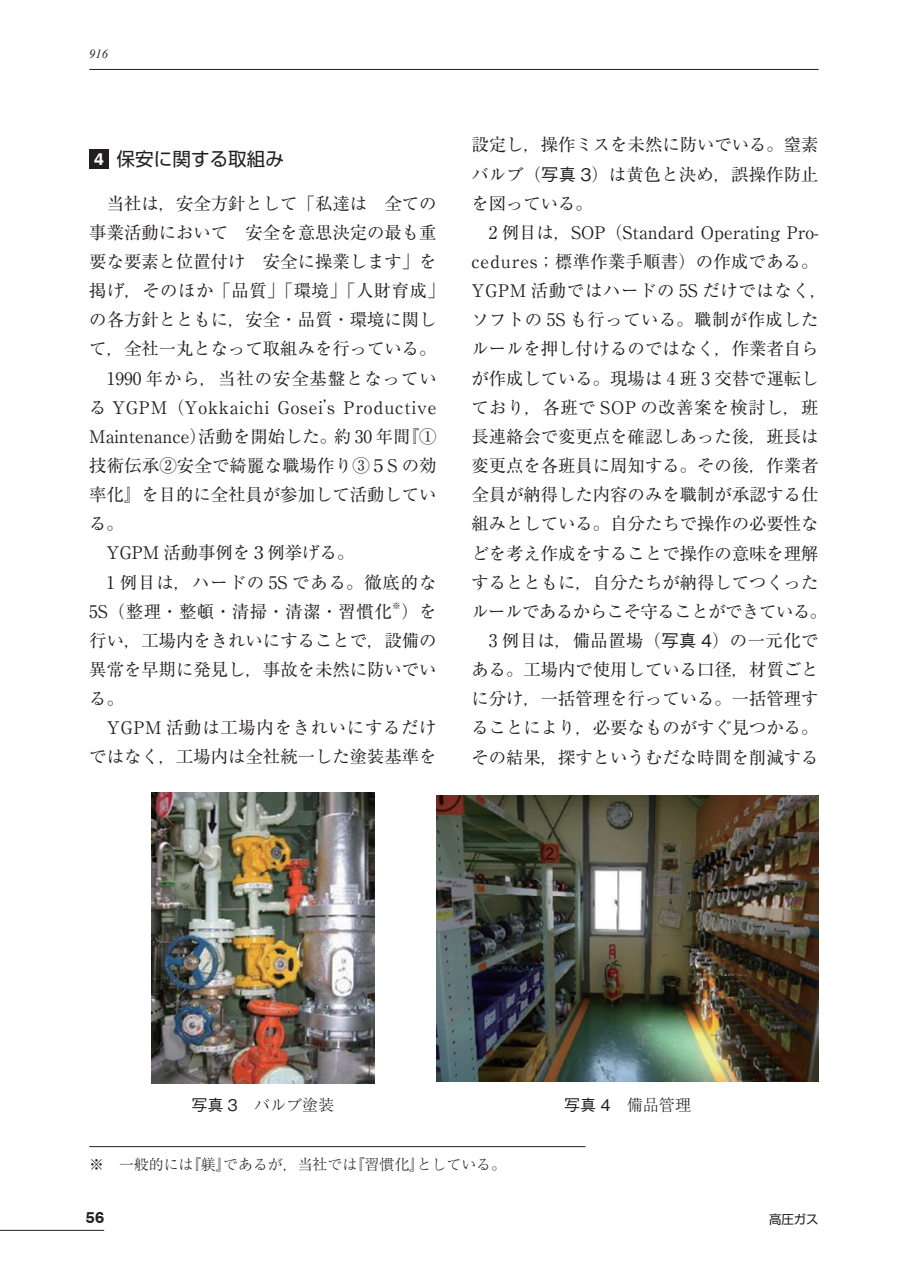
<style>
.page{position:relative;width:903px;height:1275px;background:#fff}
.page>*{position:absolute;margin:0;border:0;box-sizing:border-box;transform-origin:0 0}
.t1{font:18.55px "Shin Go Pro";color:#231f20}
.t2{font:17.32px/29.2px "Ryumin Pro";color:#231f20;text-align:justify}
.t3{font:17.32px "Ryumin Pro";letter-spacing:.03em;color:#231f20}
.t4{font:17.32px "Ryumin Pro";letter-spacing:.055em;color:#231f20}
.t5{font:17.32px/29.2px "Ryumin Pro";letter-spacing:.02em;color:#231f20;text-align:right}
.t6{font:17.32px "Ryumin Pro";letter-spacing:.05em;color:#231f20}
.t7{font:300 16.1px "Ryumin Pro";color:#231f20}
.t8{font:700 16.1px "Swiss 721 BT";color:#231f20}
.t9{font:300 14.88px "Ryumin Pro";color:#231f20}
.t10{font:12.42px "Shin Go Pro";color:#231f20}
.t11{font:italic 12.42px "Times New Roman";color:#231f20}
.t12{font:8.75px "Ryumin Pro";color:#231f20}
.s1{font-family:"Swiss 721 BT";font-weight:700;font-size:17.32px;color:#fff}
.s2{font-family:"Gothic BBB Pro";font-weight:500}
</style>
<div class="page">
<hr style="left:0;top:1230px;width:104px;height:1px;background:#231f20">
<hr style="left:89px;top:69px;width:730px;height:1px;background:#231f20">
<hr style="left:89px;top:1146px;width:496px;height:1px;background:#231f20">
<div style="left:89px;top:149px;width:20px;height:20px;background:#231f20"></div>
<img style="left:152px;top:792px;width:222px;height:292px">
<img style="left:437px;top:795px;width:382px;height:286px">
<p class="t11" style="left:89px;top:46px;width:20px">916</p>
<p class="t1" style="left:94px;top:144px;width:191px"><span class="s1">4</span> 保安に関する取組み</p>
<p class="t2" style="left:107px;top:187px;width:331px">当社は，安全方針として「私達は　全ての</p>
<p class="t2" style="left:89px;top:216px;width:349px">事業活動において　安全を意思決定の最も重</p>
<p class="t2" style="left:89px;top:246px;width:349px">要な要素と位置付け　安全に操業します」を</p>
<p class="t3" style="left:89px;top:277px;width:357px">掲げ，そのほか「品質」「環境」「人財育成」</p>
<p class="t2" style="left:89px;top:304px;width:349px">の各方針とともに，安全・品質・環境に関し</p>
<p class="t2" style="left:89px;top:333px;width:349px">て，全社一丸となって取組みを行っている。</p>
<p class="t4" style="left:107px;top:364px;width:331px">1990 年から，当社の安全基盤となってい</p>
<p class="t6" style="left:89px;top:394px;width:349px">る YGPM（Yokkaichi Gosei’s Productive</p>
<p class="t2" style="left:89px;top:421px;width:349px">Maintenance）活動を開始した。約 30 年間『①</p>
<p class="t2" style="left:89px;top:450px;width:349px">技術伝承②安全で綺麗な職場作り③５S の効</p>
<p class="t2" style="left:89px;top:479px;width:349px">率化』を目的に全社員が参加して活動してい</p>
<p class="t2" style="left:89px;top:508px;width:36px">る。</p>
<p class="t2" style="left:107px;top:537px;width:249px">YGPM 活動事例を３例挙げる。</p>
<p class="t4" style="left:107px;top:568px;width:331px">1 例目は，ハードの 5S である。徹底的な</p>
<p class="t3" style="left:89px;top:598px;width:304px">5S（整理・整頓・清掃・清潔・習慣化</p>
<p class="t12" style="left:392px;top:599px;width:10px">※</p>
<p class="t2" style="left:89px;top:595px;width:349px;text-indent:312px">）を行い，工場内をきれいにすることで，設備の異常を早期に発見し，事故を未然に防いでいる。</p>
<p class="t5" style="left:89px;top:712px;width:349px">YGPM 活動は工場内をきれいにするだけではなく，工場内は全社統一した塗装基準を</p>
<p class="t2" style="left:471px;top:129px;width:349px">設定し，操作ミスを未然に防いでいる。窒素バルブ（<span class="s2">写真 3</span>）は黄色と決め，誤操作防止を図っている。</p>
<p class="t2" style="left:471px;top:217px;width:357px;text-align:center">2 例目は，SOP（Standard Operating Pro&shy;cedures；標準作業手順書）の作成である。<br>YGPM 活動ではハードの 5S だけではなく，ソフトの 5S も行っている。職制が作成したルールを押し付けるのではなく，作業者自らが作成している。現場は 4 班 3 交替で運転しており，各班で SOP の改善案を検討し，班長連絡会で変更点を確認しあった後，班長は変更点を各班員に周知する。その後，作業者全員が納得した内容のみを職制が承認する仕組みとしている。自分たちで操作の必要性などを考え作成をすることで操作の意味を理解するとともに，自分たちが納得してつくったルールであるからこそ守ることができている。<br>3 例目は，備品置場（<span class="s2">写真 4</span>）の一元化で<br>ある。工場内で使用している口径，材質ごとに分け，一括管理を行っている。一括管理することにより，必要なものがすぐ見つかる。その結果，探すというむだな時間を削減する</p>
<p class="t7" style="left:191px;top:1092px;width:145px"><span class="s2">写真 3</span>　バルブ塗装</p>
<p class="t7" style="left:564px;top:1092px;width:129px"><span class="s2">写真 4</span>　備品管理</p>
<p class="t9" style="left:89px;top:1152px;width:418px">※　一般的には『躾』であるが，当社では『習慣化』としている。</p>
<p class="t8" style="left:86px;top:1208px;width:20px">56</p>
<p class="t10" style="left:769px;top:1209px;width:51px">高圧ガス</p>
</div>
